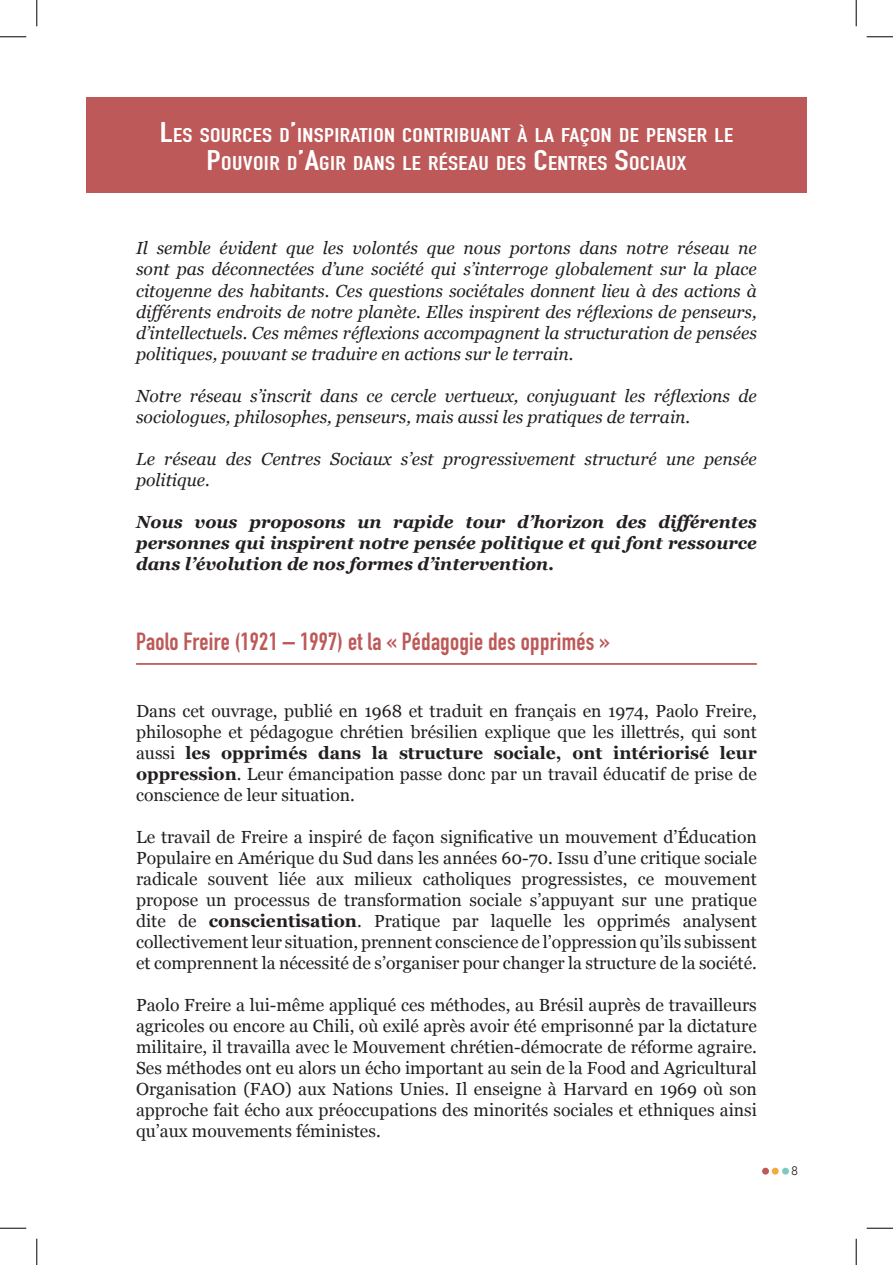
<style>
.page{position:relative;width:893px;height:1265px;background:#fff}
.page>*{position:absolute;margin:0;border:0;box-sizing:border-box;transform-origin:0 0}
.t1{font:700 24.5px "DIN Condensed";letter-spacing:.01em;color:#bd5958}
.t2{font:700 19.6px/28px "DIN Condensed";letter-spacing:.015em;color:#fff;text-align:center;scale:1.25 1}
.t3{font:17.5px/21px "Georgia";color:#231f20;text-align:justify}
.t4{font:italic 17.5px/21px "Georgia";color:#231f20}
.t5{font:italic 700 17.5px/21px "Georgia";color:#231f20;text-align:justify}
.t6{font:300 12.25px "Avenir";color:#231f20}
.s1{font-size:28px}
.s2{font-weight:700}
</style>
<div class="page">
<svg style="left:761px;top:1167px;width:7px;height:7px"></svg>
<svg style="left:771px;top:1167px;width:7px;height:7px"></svg>
<svg style="left:781px;top:1167px;width:7px;height:7px"></svg>
<div style="left:86px;top:97px;width:720px;height:96px;background:#bd5958"></div>
<hr style="left:136px;top:663px;width:620px;height:1px;background:#bd5958">
<svg style="left:0;top:36px;width:26px;height:1px"></svg>
<svg style="left:866px;top:36px;width:26px;height:1px"></svg>
<svg style="left:0;top:1227px;width:26px;height:1px"></svg>
<svg style="left:866px;top:1227px;width:26px;height:1px"></svg>
<svg style="left:36px;top:0;width:1px;height:26px"></svg>
<svg style="left:36px;top:1238px;width:1px;height:26px"></svg>
<svg style="left:855px;top:0;width:1px;height:26px"></svg>
<svg style="left:855px;top:1238px;width:1px;height:26px"></svg>
<p class="t2" style="left:160px;top:121px;width:460px"><span class="s1">L</span>ES SOURCES D<span class="s1">’</span>INSPIRATION CONTRIBUANT À LA FAÇON DE PENSER LE<br><span class="s1">P</span>OUVOIR D<span class="s1">’A</span>GIR DANS LE RÉSEAU DES <span class="s1">C</span>ENTRES <span class="s1">S</span>OCIAUX</p>
<p class="t4" style="left:136px;top:237px;width:622px;text-align:justify">Il semble évident que les volontés que nous portons dans notre réseau ne sont pas déconnectées d’une société qui s’interroge globalement sur la place citoyenne des habitants. Ces questions sociétales donnent lieu à des actions à différents endroits de notre planète. Elles inspirent des réflexions de penseurs, d’intellectuels. Ces mêmes réflexions accompagnent la structuration de pensées politiques, pouvant se traduire en actions sur le terrain.</p>
<p class="t4" style="left:136px;top:384px;width:622px">Notre réseau s’inscrit dans ce cercle vertueux, conjuguant les réflexions de sociologues, philosophes, penseurs, mais aussi les pratiques de terrain.</p>
<p class="t4" style="left:136px;top:447px;width:622px">Le réseau des Centres Sociaux s’est progressivement structuré une pensée politique.</p>
<p class="t5" style="left:136px;top:510px;width:622px">Nous vous proposons un rapide tour d’horizon des différentes personnes qui inspirent notre pensée politique et qui font ressource dans l’évolution de nos formes d’intervention.</p>
<h1 class="t1" style="left:136px;top:624px;width:475px">Paolo Freire (1921 – 1997) et la « Pédagogie des opprimés »</h1>
<p class="t3" style="left:136px;top:699px;width:622px">Dans cet ouvrage, publié en 1968 et traduit en français en 1974, Paolo Freire, philosophe et pédagogue chrétien brésilien explique que les illettrés, qui sont aussi <span class="s2">les opprimés dans la structure sociale, ont intériorisé leur oppression</span>. Leur émancipation passe donc par un travail éducatif de prise de conscience de leur situation.</p>
<p class="t3" style="left:136px;top:825px;width:622px">Le travail de Freire a inspiré de façon significative un mouvement d’Éducation Populaire en Amérique du Sud dans les années 60-70. Issu d’une critique sociale radicale souvent liée aux milieux catholiques progressistes, ce mouvement propose un processus de transformation sociale s’appuyant sur une pratique dite de <span class="s2">conscientisation</span>. Pratique par laquelle les opprimés analysent collectivement leur situation, prennent conscience de l’oppression qu’ils subissent et comprennent la nécessité de s’organiser pour changer la structure de la société.</p>
<p class="t3" style="left:136px;top:993px;width:622px">Paolo Freire a lui-même appliqué ces méthodes, au Brésil auprès de travailleurs agricoles ou encore au Chili, où exilé après avoir été emprisonné par la dictature militaire, il travailla avec le Mouvement chrétien-démocrate de réforme agraire.<br>Ses méthodes ont eu alors un écho important au sein de la Food and Agricultural Organisation (FAO) aux Nations Unies. Il enseigne à Harvard en 1969 où son approche fait écho aux préoccupations des minorités sociales et ethniques ainsi qu’aux mouvements féministes.</p>
<p class="t6" style="left:791px;top:1162px;width:8px">8</p>
</div>
